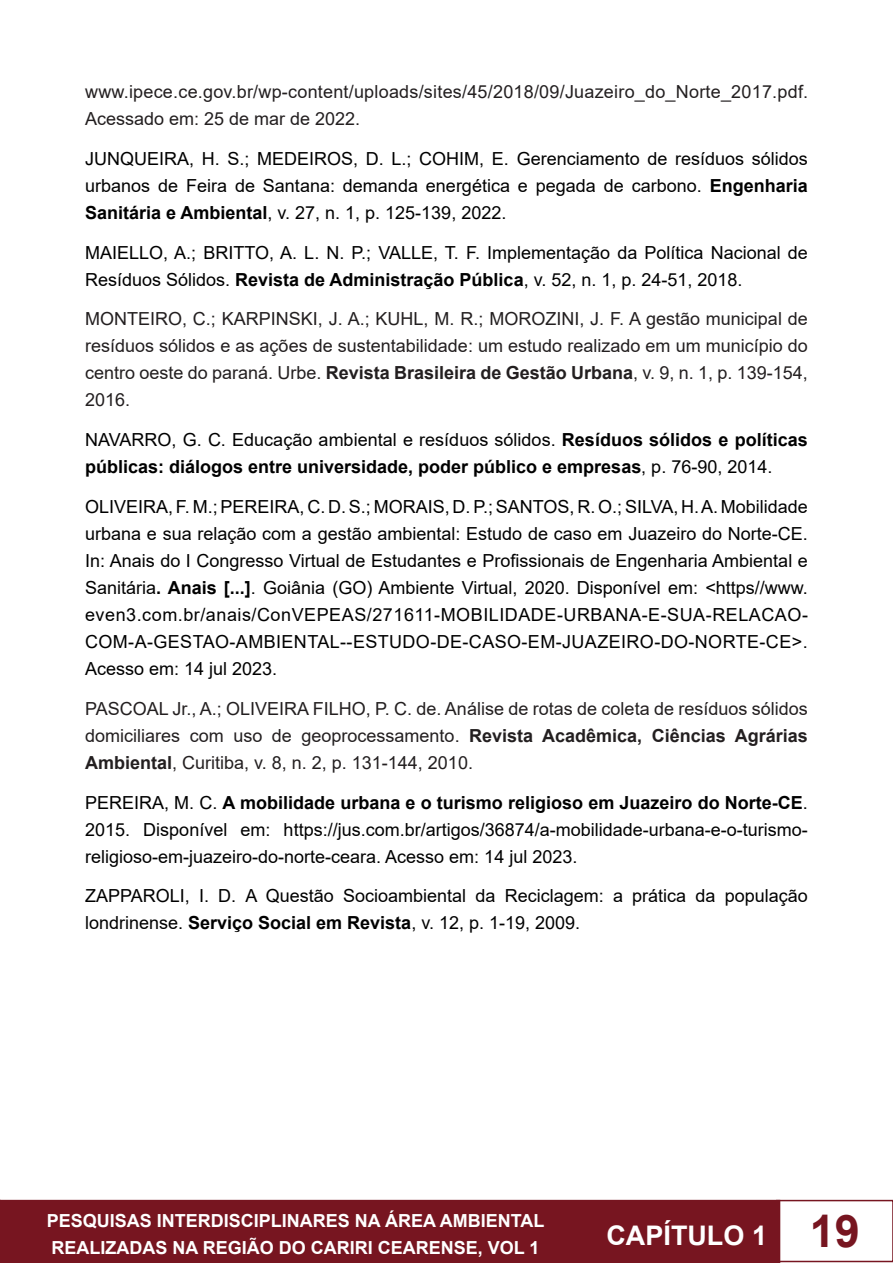
<style>
.page{position:relative;width:893px;height:1263px;background:#fff}
.page>*{position:absolute;margin:0;border:0;box-sizing:border-box;transform-origin:0 0}
.t1{font:700 45px "Arial";color:#771520}
.t2{font:700 27px "Arial";color:#fff}
.t3{font:18px/27px "Arial";color:#000;text-align:justify}
.t4{font:18px/27px "Arial";color:#231f20;text-align:justify}
.t5{font:700 18px/27px "Arial";color:#000}
.t6{font:700 18px/27px "Arial";color:#fff}
.s1{font-weight:700}
.s2{font-weight:400}
</style>
<div class="page">
<div style="left:0;top:1200px;width:780px;height:63px;background:#771520"></div>
<div style="left:776px;top:1200px;width:117px;height:62px;border:2px solid #771520"></div>
<p class="t4" style="left:85px;top:78px;width:725px">www.ipece.ce.gov.br/wp-content/uploads/sites/45/2018/09/Juazeiro_do_Norte_2017.pdf.<br>Acessado em: 25 de mar de 2022.</p>
<p class="t3" style="left:85px;top:145px;width:724px">JUNQUEIRA, H. S.; MEDEIROS, D. L.; COHIM, E. Gerenciamento de resíduos sólidos urbanos de Feira de Santana: demanda energética e pegada de carbono. <span class="s1">Engenharia Sanitária e Ambiental</span>, v. 27, n. 1, p. 125-139, 2022.</p>
<p class="t3" style="left:85px;top:239px;width:724px">MAIELLO, A.; BRITTO, A. L. N. P.; VALLE, T. F. Implementação da Política Nacional de<br>Resíduos Sólidos. <span class="s1">Revista de Administração Pública</span>, v. 52, n. 1, p. 24-51, 2018.</p>
<p class="t4" style="left:85px;top:305px;width:724px">MONTEIRO, C.; KARPINSKI, J. A.; KUHL, M. R.; MOROZINI, J. F. A gestão municipal de resíduos sólidos e as ações de sustentabilidade: um estudo realizado em um município do centro oeste do paraná. Urbe. <span class="s1">Revista Brasileira de Gestão Urbana</span>, v. 9, n. 1, p. 139-154, 2016.</p>
<p class="t5" style="left:85px;top:427px;width:724px"><span class="s2">NAVARRO, G. C. Educação ambiental e resíduos sólidos.</span> Resíduos sólidos e políticas públicas: diálogos entre universidade, poder público e empresas<span class="s2">, p. 76-90, 2014.</span></p>
<p class="t3" style="left:85px;top:493px;width:724px">OLIVEIRA, F. M.; PEREIRA, C. D. S.; MORAIS, D. P.; SANTOS, R. O.; SILVA, H. A. Mobilidade urbana e sua relação com a gestão ambiental: Estudo de caso em Juazeiro do Norte-CE.<br>In: Anais do I Congresso Virtual de Estudantes e Profissionais de Engenharia Ambiental e Sanitária<span class="s1">. Anais [...]</span>. Goiânia (GO) Ambiente Virtual, 2020. Disponível em: &lt;https//www. even3.com.br/anais/ConVEPEAS/271611-MOBILIDADE-URBANA-E-SUA-RELACAO-COM-A-GESTAO-AMBIENTAL--ESTUDO-DE-CASO-EM-JUAZEIRO-DO-NORTE-CE&gt;.<br>Acesso em: 14 jul 2023.</p>
<p class="t4" style="left:85px;top:695px;width:724px">PASCOAL Jr., A.; OLIVEIRA FILHO, P. C. de. Análise de rotas de coleta de resíduos sólidos domiciliares com uso de geoprocessamento. <span class="s1">Revista Acadêmica, Ciências Agrárias Ambiental</span>, Curitiba, v. 8, n. 2, p. 131-144, 2010.</p>
<p class="t3" style="left:85px;top:789px;width:724px">PEREIRA, M. C. <span class="s1">A mobilidade urbana e o turismo religioso em Juazeiro do Norte-CE</span>.<br>2015. Disponível em: https://jus.com.br/artigos/36874/a-mobilidade-urbana-e-o-turismo&shy;religioso-em-juazeiro-do-norte-ceara. Acesso em: 14 jul 2023.</p>
<p class="t3" style="left:85px;top:882px;width:724px">ZAPPAROLI, I. D. A Questão Socioambiental da Reciclagem: a prática da população londrinense. <span class="s1">Serviço Social em Revista</span>, v. 12, p. 1-19, 2009.</p>
<p class="t6" style="left:47px;top:1208px;width:499px">PESQUISAS INTERDISCIPLINARES NA ÁREA AMBIENTAL<br>REALIZADAS NA REGIÃO DO CARIRI CEARENSE, VOL 1</p>
<h2 class="t2" style="left:606px;top:1216px;width:162px">CAPÍTULO 1</h2>
<h1 class="t1" style="left:810px;top:1200px;width:52px">19</h1>
</div>
